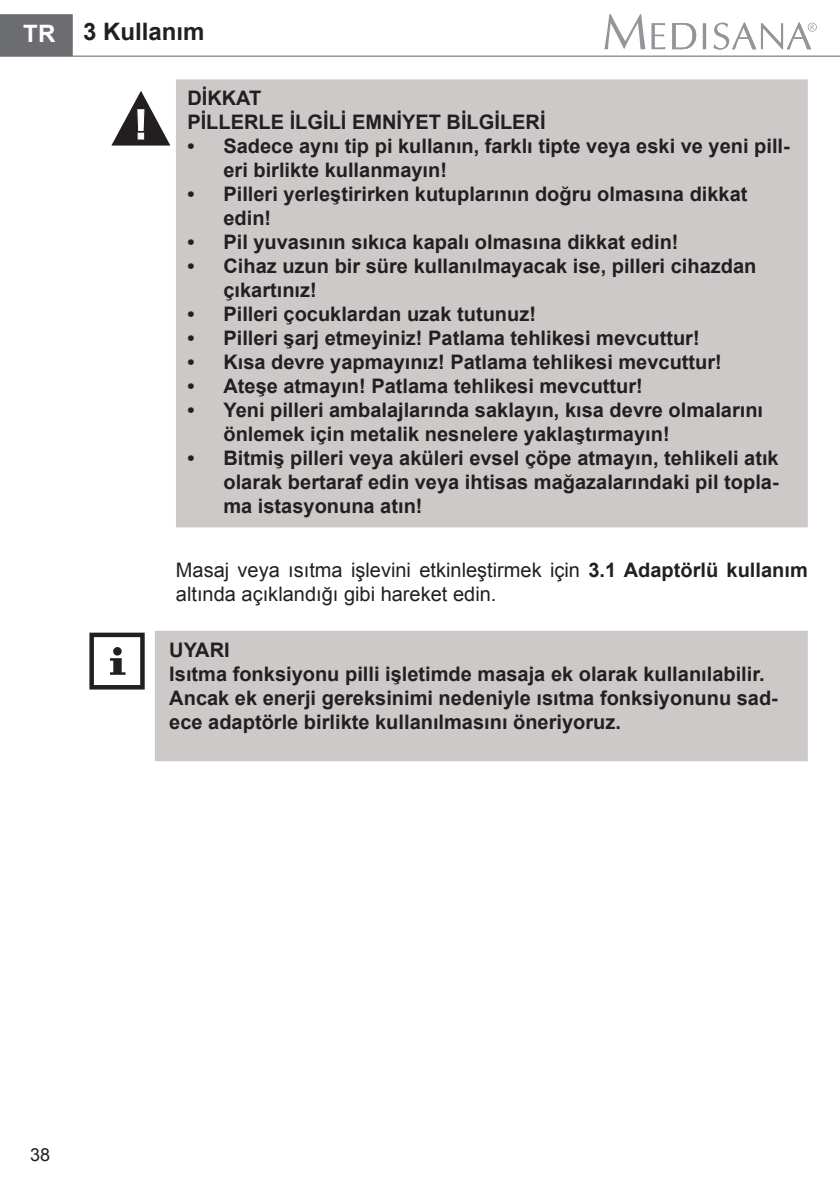
<style>
.page{position:relative;width:840px;height:1191px;background:#fff}
.page>*{position:absolute;margin:0;border:0;box-sizing:border-box;transform-origin:0 0}
.t1{font:700 24px "Arial";color:#231f20}
.t2{font:700 20px/24px "Arial";color:#231f20}
.t3{font:20px/24px "Arial";color:#231f20}
.t4{font:18px "Arial";color:#231f20}
.s1{color:#fff}
.s2{font-weight:700}
</style>
<div class="page">
<div style="left:176px;top:79px;width:631px;height:448px;background:#cdc9c8"></div>
<svg style="left:111px;top:91px;width:59px;height:55px"></svg>
<svg style="left:604px;top:14px;width:41px;height:35px"></svg>
<svg style="left:651px;top:23px;width:14px;height:26px"></svg>
<svg style="left:672px;top:23px;width:23px;height:26px"></svg>
<svg style="left:702px;top:23px;width:3px;height:26px"></svg>
<svg style="left:713px;top:23px;width:103px;height:27px"></svg>
<hr style="left:0;top:55px;width:839px;height:2px;background:#939598">
<div style="left:0;top:14px;width:73px;height:42px;background:#6c6d70"></div>
<div style="left:155px;top:631px;width:652px;height:130px;background:#cdc9c8"></div>
<div style="left:89px;top:632px;width:56px;height:57px;border:4px solid #231f20"></div>
<div style="left:113px;top:647px;width:9px;height:8px;background:#231f20;border-radius:50%"></div>
<svg style="left:110px;top:658px;width:15px;height:17px"></svg>
<p class="t1" style="left:23px;top:16px;width:183px"><span class="s1">TR</span> 3 Kullanım</p>
<p class="t2" style="left:187px;top:87px;width:359px">DİKKAT<br>PİLLERLE İLGİLİ EMNİYET BİLGİLERİ</p>
<p class="t2" style="left:223px;top:135px;width:567px;text-indent:-36px">• Sadece aynı tip pi kullanın, farklı tipte veya eski ve yeni pill&shy;eri birlikte kullanmayın!</p>
<p class="t2" style="left:223px;top:183px;width:525px;text-indent:-36px">• Pilleri yerleştirirken kutuplarının doğru olmasına dikkat edin!</p>
<p class="t2" style="left:187px;top:231px;width:492px">• Pil yuvasının sıkıca kapalı olmasına dikkat edin!</p>
<p class="t2" style="left:223px;top:255px;width:534px;text-indent:-36px">• Cihaz uzun bir süre kullanılmayacak ise, pilleri cihazdan çıkartınız!</p>
<p class="t2" style="left:187px;top:303px;width:350px">• Pilleri çocuklardan uzak tutunuz!</p>
<p class="t2" style="left:187px;top:327px;width:513px">• Pilleri şarj etmeyiniz! Patlama tehlikesi mevcuttur!</p>
<p class="t2" style="left:187px;top:351px;width:535px">• Kısa devre yapmayınız! Patlama tehlikesi mevcuttur!</p>
<p class="t2" style="left:187px;top:375px;width:457px">• Ateşe atmayın! Patlama tehlikesi mevcuttur!</p>
<p class="t2" style="left:223px;top:399px;width:541px;text-indent:-36px">• Yeni pilleri ambalajlarında saklayın, kısa devre olmalarını önlemek için metalik nesnelere yaklaştırmayın!</p>
<p class="t2" style="left:223px;top:447px;width:556px;text-align:justify;text-indent:-36px">• Bitmiş pilleri veya aküleri evsel çöpe atmayın, tehlikeli atık olarak bertaraf edin veya ihtisas mağazalarındaki pil topla&shy;ma istasyonuna atın!</p>
<p class="t3" style="left:176px;top:558px;width:633px">Masaj veya ısıtma işlevini etkinleştirmek için <span class="s2">3.1 Adaptörlü kullanım </span>altında açıklandığı gibi hareket edin.</p>
<p class="t2" style="left:169px;top:638px;width:609px">UYARI<br>Isıtma fonksiyonu pilli işletimde masaja ek olarak kullanılabilir.<br>Ancak ek enerji gereksinimi nedeniyle ısıtma fonksiyonunu sad&shy;ece adaptörle birlikte kullanılmasını öneriyoruz.</p>
<p class="t4" style="left:30px;top:1142px;width:22px">38</p>
</div>
